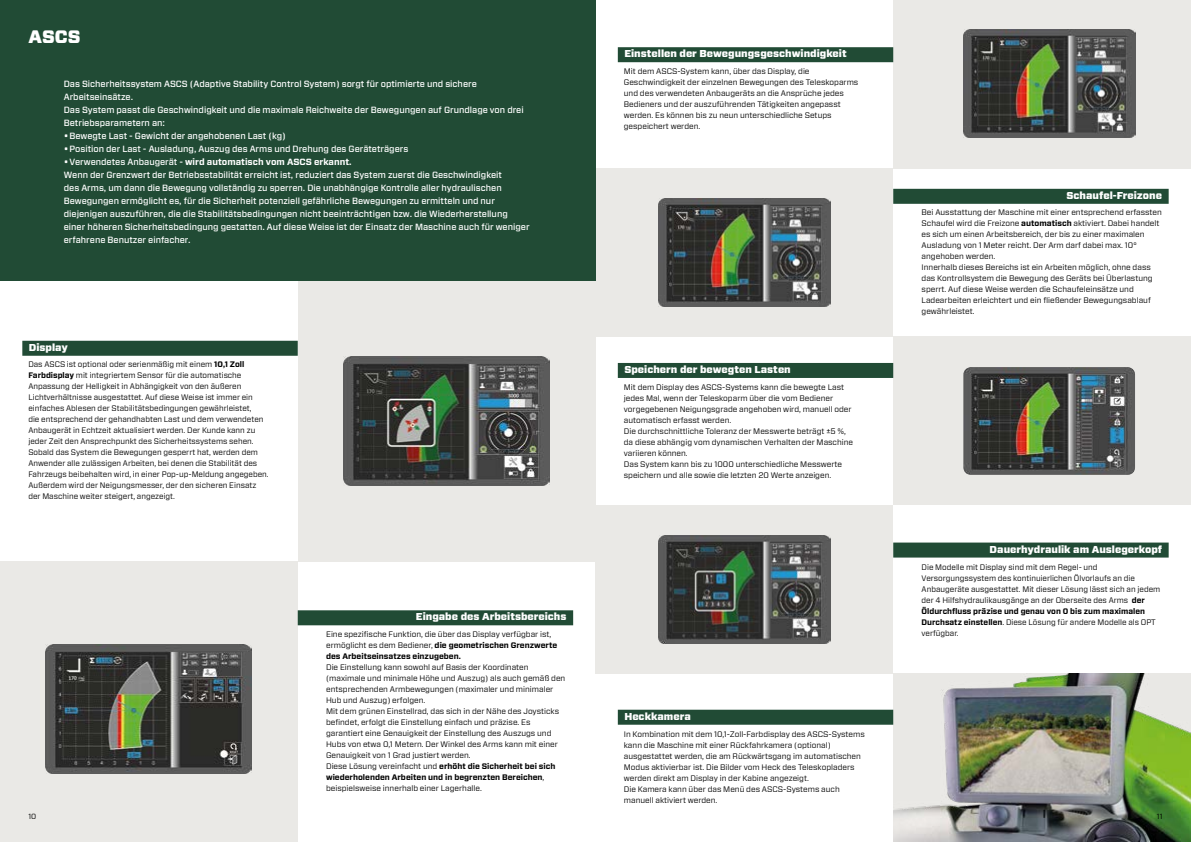
<style>
.page{position:relative;width:1191px;height:842px;background:#fff}
.page>*{position:absolute;margin:0;border:0;box-sizing:border-box;transform-origin:0 0}
.t1{font:900 18px "Forza";color:#fff}
.t2{font:900 10px "Forza";color:#fff}
.t3{font:500 9px/13px "Forza";color:#fff}
.t4{font:8px/11px "Forza";color:#000}
.t5{font:7.5px "Forza";color:#000}
.s1{font-weight:700}
</style>
<div class="page">
<div style="left:0;top:561px;width:298px;height:281px;background:#eae9e6"></div>
<img style="left:46px;top:644px;width:206px;height:129px">
<div style="left:298px;top:281px;width:297px;height:280px;background:#eae9e6"></div>
<img style="left:343px;top:356px;width:206px;height:130px">
<div style="left:595px;top:505px;width:298px;height:169px;background:#eae9e6"></div>
<img style="left:658px;top:535px;width:172px;height:108px">
<div style="left:595px;top:168px;width:298px;height:169px;background:#eae9e6"></div>
<img style="left:658px;top:199px;width:172px;height:107px">
<img style="left:893px;top:674px;width:298px;height:168px">
<div style="left:893px;top:337px;width:298px;height:168px;background:#eae9e6"></div>
<div style="left:893px;top:0;width:298px;height:168px;background:#eae9e6"></div>
<img style="left:963px;top:30px;width:172px;height:107px">
<img style="left:963px;top:367px;width:172px;height:108px">
<div style="left:0;top:0;width:595px;height:281px;background:#214b35"></div>
<div style="left:22px;top:341px;width:276px;height:15px;background:#214b35"></div>
<div style="left:298px;top:610px;width:275px;height:15px;background:#214b35"></div>
<div style="left:618px;top:710px;width:275px;height:15px;background:#214b35"></div>
<div style="left:618px;top:363px;width:275px;height:15px;background:#214b35"></div>
<div style="left:618px;top:47px;width:275px;height:15px;background:#214b35"></div>
<div style="left:893px;top:189px;width:275px;height:15px;background:#214b35"></div>
<div style="left:893px;top:542px;width:275px;height:15px;background:#214b35"></div>
<h1 class="t1" style="left:28px;top:24px;width:54px">ASCS</h1>
<p class="t3" style="left:64px;top:77px;width:461px">Das Sicherheitssystem ASCS (Adaptive Stability Control System) sorgt für optimierte und sichere Arbeitseinsätze.<br>Das System passt die Geschwindigkeit und die maximale Reichweite der Bewegungen auf Grundlage von drei Betriebsparametern an:</p>
<p class="t3" style="left:64px;top:129px;width:223px">•Bewegte Last - Gewicht der angehobenen Last (kg)</p>
<p class="t3" style="left:64px;top:142px;width:346px">•Position der Last - Ausladung, Auszug des Arms und Drehung des Geräteträgers</p>
<p class="t3" style="left:64px;top:155px;width:467px">•Verwendetes Anbaugerät - <span class="s1">wird automatisch vom ASCS erkannt.<br></span>Wenn der Grenzwert der Betriebsstabilität erreicht ist, reduziert das System zuerst die Geschwindigkeit<br>des Arms, um dann die Bewegung vollständig zu sperren. Die unabhängige Kontrolle aller hydraulischen Bewegungen ermöglicht es, für die Sicherheit potenziell gefährliche Bewegungen zu ermitteln und nur diejenigen auszuführen, die die Stabilitätsbedingungen nicht beeinträchtigen bzw. die Wiederherstellung einer höheren Sicherheitsbedingung gestatten. Auf diese Weise ist der Einsatz der Maschine auch für weniger erfahrene Benutzer einfacher.</p>
<p class="t2" style="left:29px;top:340px;width:41px">Display</p>
<p class="t4" style="left:28px;top:359px;width:242px">Das ASCS ist optional oder serienmäßig mit einem <span class="s1">10,1 Zoll Farbdisplay</span> mit integriertem Sensor für die automatische Anpassung der Helligkeit in Abhängigkeit von den äußeren Lichtverhältnisse ausgestattet. Auf diese Weise ist immer ein einfaches Ablesen der Stabilitätsbedingungen gewährleistet,<br>die entsprechend der gehandhabten Last und dem verwendeten Anbaugerät in Echtzeit aktualisiert werden. Der Kunde kann zu jeder Zeit den Ansprechpunkt des Sicherheitssystems sehen.<br>Sobald das System die Bewegungen gesperrt hat, werden dem Anwender alle zulässigen Arbeiten, bei denen die Stabilität des Fahrzeugs beibehalten wird, in einer Pop-up-Meldung angegeben.<br>Außerdem wird der Neigungsmesser, der den sicheren Einsatz der Maschine weiter steigert, angezeigt.</p>
<p class="t2" style="left:416px;top:610px;width:152px">Eingabe des Arbeitsbereichs</p>
<p class="t4" style="left:326px;top:629px;width:233px">Eine spezifische Funktion, die über das Display verfügbar ist, ermöglicht es dem Bediener, <span class="s1">die geometrischen Grenzwerte des Arbeitseinsatzes einzugeben.</span></p>
<p class="t4" style="left:326px;top:662px;width:241px">Die Einstellung kann sowohl auf Basis der Koordinaten (maximale und minimale Höhe und Auszug) als auch gemäß den entsprechenden Armbewegungen (maximaler und minimaler Hub und Auszug) erfolgen.<br>Mit dem grünen Einstellrad, das sich in der Nähe des Joysticks befindet, erfolgt die Einstellung einfach und präzise. Es garantiert eine Genauigkeit der Einstellung des Auszugs und Hubs von etwa 0,1 Metern. Der Winkel des Arms kann mit einer Genauigkeit von 1 Grad justiert werden.<br>Diese Lösung vereinfacht und <span class="s1">erhöht die Sicherheit bei sich wiederholenden Arbeiten und in begrenzten Bereichen</span>, beispielsweise innerhalb einer Lagerhalle.</p>
<p class="t2" style="left:624px;top:47px;width:224px">Einstellen der Bewegungsgeschwindigkeit</p>
<p class="t4" style="left:624px;top:66px;width:236px">Mit dem ASCS-System kann, über das Display, die Geschwindigkeit der einzelnen Bewegungen des Teleskoparms und des verwendeten Anbaugeräts an die Ansprüche jedes Bedieners und der auszuführenden Tätigkeiten angepasst werden. Es können bis zu neun unterschiedliche Setups gespeichert werden.</p>
<p class="t2" style="left:624px;top:363px;width:168px">Speichern der bewegten Lasten</p>
<p class="t4" style="left:624px;top:381px;width:231px">Mit dem Display des ASCS-Systems kann die bewegte Last jedes Mal, wenn der Teleskoparm über die vom Bediener vorgegebenen Neigungsgrade angehoben wird, manuell oder automatisch erfasst werden.<br>Die durchschnittliche Toleranz der Messwerte beträgt ±5 %, da diese abhängig vom dynamischen Verhalten der Maschine variieren können.<br>Das System kann bis zu 1000 unterschiedliche Messwerte speichern und alle sowie die letzten 20 Werte anzeigen.</p>
<p class="t2" style="left:624px;top:710px;width:68px">Heckkamera</p>
<p class="t4" style="left:624px;top:729px;width:242px">In Kombination mit dem 10,1-Zoll-Farbdisplay des ASCS-Systems kann die Maschine mit einer Rückfahrkamera (optional) ausgestattet werden, die am Rückwärtsgang im automatischen Modus aktivierbar ist. Die Bilder vom Heck des Teleskopladers werden direkt am Display in der Kabine angezeigt.<br>Die Kamera kann über das Menü des ASCS-Systems auch manuell aktiviert werden.</p>
<p class="t2" style="left:1066px;top:189px;width:97px">Schaufel-Freizone</p>
<p class="t4" style="left:921px;top:207px;width:242px">Bei Ausstattung der Maschine mit einer entsprechend erfassten Schaufel wird die Freizone <span class="s1">automatisch</span> aktiviert. Dabei handelt es sich um einen Arbeitsbereich, der bis zu einer maximalen Ausladung von 1 Meter reicht. Der Arm darf dabei max. 10° angehoben werden.<br>Innerhalb dieses Bereichs ist ein Arbeiten möglich, ohne dass das Kontrollsystem die Bewegung des Geräts bei Überlastung sperrt. Auf diese Weise werden die Schaufeleinsätze und Ladearbeiten erleichtert und ein fließender Bewegungsablauf gewährleistet.</p>
<p class="t2" style="left:989px;top:543px;width:174px">Dauerhydraulik am Auslegerkopf</p>
<p class="t4" style="left:921px;top:561px;width:240px">Die Modelle mit Display sind mit dem Regel- und Versorgungssystem des kontinuierlichen Ölvorlaufs an die Anbaugeräte ausgestattet. Mit dieser Lösung lässt sich an jedem der 4 Hilfshydraulikausgänge an der Oberseite des Arms <span class="s1">der Öldurchfluss präzise und genau von 0 bis zum maximalen Durchsatz einstellen</span>. Diese Lösung für andere Modelle als OPT verfügbar.</p>
<p class="t5" style="left:28px;top:812px;width:10px">10</p>
<p class="t5" style="left:1156px;top:812px;width:7px">11</p>
</div>
